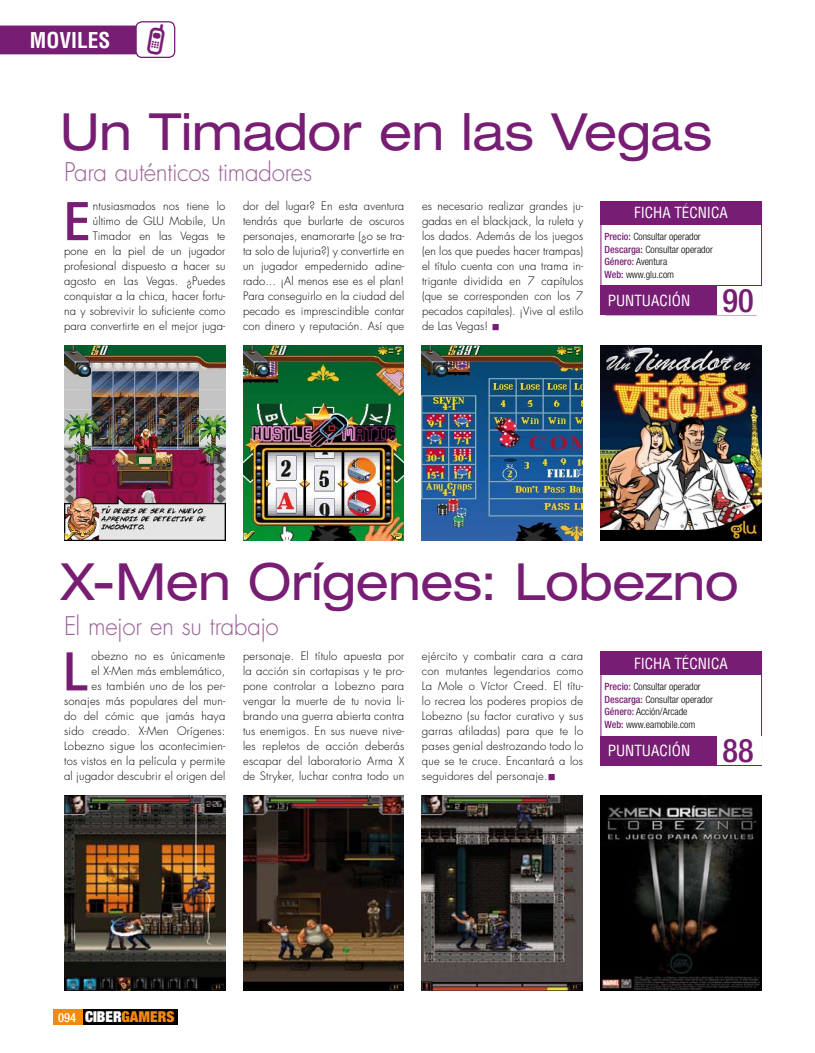
<style>
.page{position:relative;width:815px;height:1053px;background:#fff}
.page>*{position:absolute;margin:0;border:0;box-sizing:border-box;transform-origin:0 0}
.t1{font:500 condensed 53.25px "Helvetica Neue LT Std";color:#781d74}
.t2{font:expanded 51.25px "Helvetica Neue LT Std";letter-spacing:-.01em;color:#781d74}
.t3{font:300 25px "Futura Std";letter-spacing:-.02em;color:#9c6197}
.t4{font:700 condensed 21.25px "Helvetica LT Std";color:#fff}
.t5{font:condensed 15px "Helvetica LT Std";color:#fff}
.t6{font:900 condensed 15px "Helvetica Neue LT Std";color:#f08a10}
.t7{font:300 11.25px/15px "Futura Std";letter-spacing:.02em;color:#000;text-align:justify}
.t8{font:300 condensed 10px/12.5px "Helvetica Neue LT Std";color:#000}
.s1{font-weight:500;color:#781d74}
.s2{font-family:"Helvetica Neue LT Std";font-weight:500;font-size:32.5px;color:#781d74}
.s3{color:#781d74}
.s4{font-weight:500;font-size:12.5px;color:#fff}
.s5{color:#fff}
</style>
<div class="page">
<div style="left:82px;top:1009px;width:96px;height:16px;background:#000"></div>
<div style="left:53px;top:1009px;width:30px;height:16px;background:#f08a10"></div>
<div style="left:135px;top:21px;width:40px;height:37px;border:1px solid #781d74;border-radius:6px"></div>
<div style="left:601px;top:201px;width:161px;height:23px;background:#781d74"></div>
<div style="left:601px;top:204px;width:161px;height:111px;border:1px solid #781d74;border-radius:6px"></div>
<div style="left:601px;top:285px;width:161px;height:30px;background:#781d74"></div>
<div style="left:717px;top:286px;width:44px;height:28px;background:#fff"></div>
<img style="left:64px;top:345px;width:161px;height:195px">
<img style="left:601px;top:345px;width:161px;height:195px">
<img style="left:243px;top:345px;width:161px;height:195px">
<img style="left:422px;top:345px;width:161px;height:195px">
<div style="left:601px;top:651px;width:161px;height:23px;background:#781d74"></div>
<div style="left:601px;top:654px;width:161px;height:111px;border:1px solid #781d74;border-radius:6px"></div>
<div style="left:601px;top:735px;width:161px;height:30px;background:#781d74"></div>
<div style="left:717px;top:736px;width:44px;height:28px;background:#fff"></div>
<img style="left:64px;top:795px;width:161px;height:195px">
<img style="left:601px;top:795px;width:161px;height:195px">
<img style="left:243px;top:795px;width:161px;height:195px">
<img style="left:422px;top:795px;width:161px;height:195px">
<svg style="left:0;top:22px;width:171px;height:33px"></svg>
<p class="t4" style="left:30px;top:27px;width:82px">MOVILES</p>
<p class="t2" style="left:60px;top:100px;width:654px">Un Timador en las Vegas</p>
<p class="t3" style="left:64px;top:157px;width:250px">Para auténticos timadores</p>
<p class="t5" style="left:634px;top:203px;width:95px">FICHA TÉCNICA</p>
<p class="t8" style="left:605px;top:230px;width:110px"><span class="s1">Precio:</span> Consultar operador<br><span class="s1">Descarga:</span> Consultar operador<br><span class="s1">Género:</span> Aventura<br><span class="s1">Web:</span> www.glu.com</p>
<p class="t5" style="left:608px;top:291px;width:148px">PUNTUACIÓN <span class="s2">90</span></p>
<p class="t7" style="left:64px;top:199px;width:163px;text-align:right">ntusiasmados nos tiene lo último de GLU Mobile, Un<br>Timador en las Vegas te<br>pone en la piel de un jugador profesional dispuesto a hacer su agosto en Las Vegas. ¿Puedes conquistar a la chica, hacer fortu&shy;na y sobrevivir lo suficiente como para convertirte en el mejor juga-</p>
<p class="t7" style="left:243px;top:199px;width:163px">dor del lugar? En esta aventura tendrás que burlarte de oscuros personajes, enamorarte (¿o se tra&shy;ta solo de lujuria?) y convertirte en un jugador empedernido adine&shy;rado... ¡Al menos ese es el plan!<br>Para conseguirlo en la ciudad del pecado es imprescindible contar con dinero y reputación. Así que</p>
<p class="t7" style="left:422px;top:199px;width:163px">es necesario realizar grandes ju&shy;gadas en el blackjack, la ruleta y los dados. Además de los juegos (en los que puedes hacer trampas) el título cuenta con una trama in&shy;trigante dividida en 7 capítulos (que se corresponden con los 7 pecados capitales). ¡Vive al estilo de Las Vegas! <span class="s3">■</span></p>
<p class="t1" style="left:64px;top:189px;width:27px">E</p>
<p class="t2" style="left:60px;top:550px;width:680px">X-Men Orígenes: Lobezno</p>
<p class="t3" style="left:64px;top:611px;width:216px">El mejor en su trabajo</p>
<p class="t5" style="left:634px;top:653px;width:95px">FICHA TÉCNICA</p>
<p class="t8" style="left:605px;top:680px;width:110px"><span class="s1">Precio:</span> Consultar operador<br><span class="s1">Descarga:</span> Consultar operador<br><span class="s1">Género:</span> Acción/Arcade<br><span class="s1">Web:</span> www.eamobile.com</p>
<p class="t5" style="left:608px;top:741px;width:148px">PUNTUACIÓN <span class="s2">88</span></p>
<p class="t7" style="left:64px;top:649px;width:163px;text-align:right">obezno no es únicamente<br>el X-Men más emblemático,<br>es también uno de los per&shy;sonajes más populares del mun&shy;do del cómic que jamás haya sido creado. X-Men Orígenes:<br>Lobezno sigue los acontecimien&shy;tos vistos en la película y permite al jugador descubrir el origen del</p>
<p class="t7" style="left:243px;top:649px;width:163px">personaje. El título apuesta por la acción sin cortapisas y te pro&shy;pone controlar a Lobezno para vengar la muerte de tu novia li&shy;brando una guerra abierta contra tus enemigos. En sus nueve nive&shy;les repletos de acción deberás escapar del laboratorio Arma X de Stryker, luchar contra todo un</p>
<p class="t7" style="left:422px;top:649px;width:163px">ejército y combatir cara a cara con mutantes legendarios como La Mole o Víctor Creed. El títu&shy;lo recrea los poderes propios de Lobezno (su factor curativo y sus garras afiladas) para que te lo pases genial destrozando todo lo que se te cruce. Encantará a los seguidores del personaje.<span class="s3">■</span></p>
<p class="t1" style="left:64px;top:639px;width:25px">L</p>
<p class="t6" style="left:58px;top:1007px;width:118px"><span class="s4">094</span> <span class="s5">CIBER</span>GAMERS</p>
</div>
